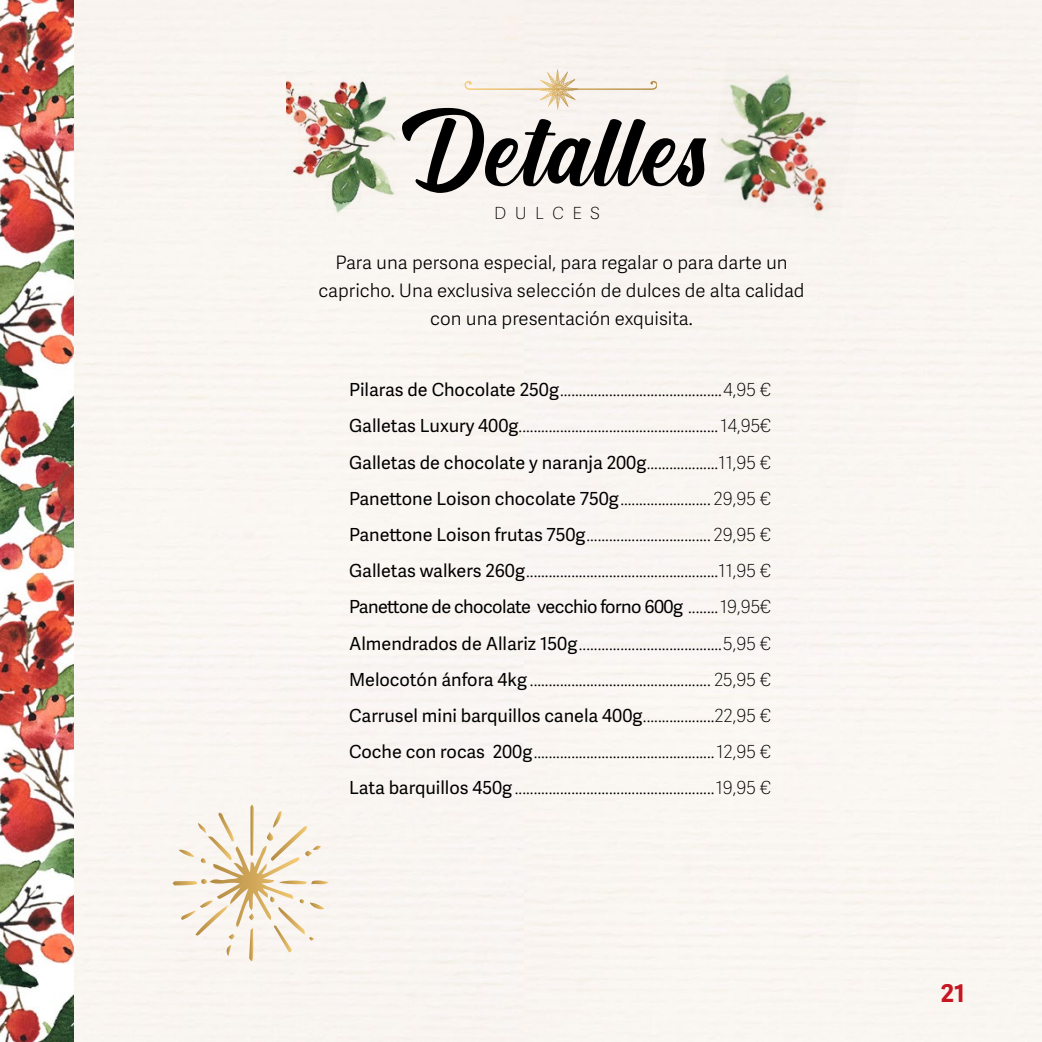
<style>
.page{position:relative;width:1042px;height:1042px;background:#fff}
.page>*{position:absolute;margin:0;border:0;box-sizing:border-box;transform-origin:0 0}
.t1{font:135.97px "Cream Cake";color:#000}
.t2{font:700 24.5px "Adelle Sans";color:#c61622}
.t3{font:300 18.55px/28px "Adelle Sans ARA";color:#000;text-align:center}
.t4{font:100 18.03px/36.2px "Adelle Sans ARA";color:#000;text-align:justify}
.t5{font:100 16.62px "Adelle Sans ARA";letter-spacing:.5em;color:#000}
.s1{font-weight:400}
</style>
<div class="page">
<div style="left:73px;top:0;width:969px;height:1042px;background:#f9f6f1"></div>
<img style="left:0;top:0;width:73px;height:1042px">
<svg style="left:464px;top:69px;width:193px;height:41px"></svg>
<img style="left:286px;top:75px;width:113px;height:148px">
<img style="left:707px;top:57px;width:153px;height:164px">
<svg style="left:172px;top:804px;width:156px;height:157px"></svg>
<h1 class="t1" style="left:402px;top:86px;width:312px">Detalles</h1>
<p class="t5" style="left:494px;top:203px;width:107px">DULCES</p>
<p class="t3" style="left:319px;top:250px;width:487px">Para una persona especial, para regalar o para darte un capricho. Una exclusiva selección de dulces de alta calidad con una presentación exquisita.</p>
<p class="t4" style="left:349px;top:374px;width:423px"><span class="s1">Pilaras de Chocolate 250g</span>...........................................4,95 € <span class="s1">Galletas Luxury 400g</span>.....................................................14,95€ <span class="s1">Galletas de chocolate y naranja 200g</span>...................11,95 € <span class="s1">Panettone Loison chocolate 750g</span>........................ 29,95 € <span class="s1">Panettone Loison frutas 750g</span>................................. 29,95 € <span class="s1">Galletas walkers 260g</span>...................................................11,95 € <span class="s1">Panettone de chocolate vecchio forno 600g</span> ........19,95€ <span class="s1">Almendrados de Allariz 150g</span>......................................5,95 € <span class="s1">Melocotón ánfora 4kg</span> ................................................ 25,95 € <span class="s1">Carrusel mini barquillos canela 400g</span>...................22,95 € <span class="s1">Coche con rocas 200g</span>................................................12,95 € <span class="s1">Lata barquillos 450g</span> .....................................................19,95 €</p>
<h2 class="t2" style="left:932px;top:978px;width:26px">21</h2>
<h2 class="t2" style="left:941px;top:978px;width:26px">21</h2>
</div>
